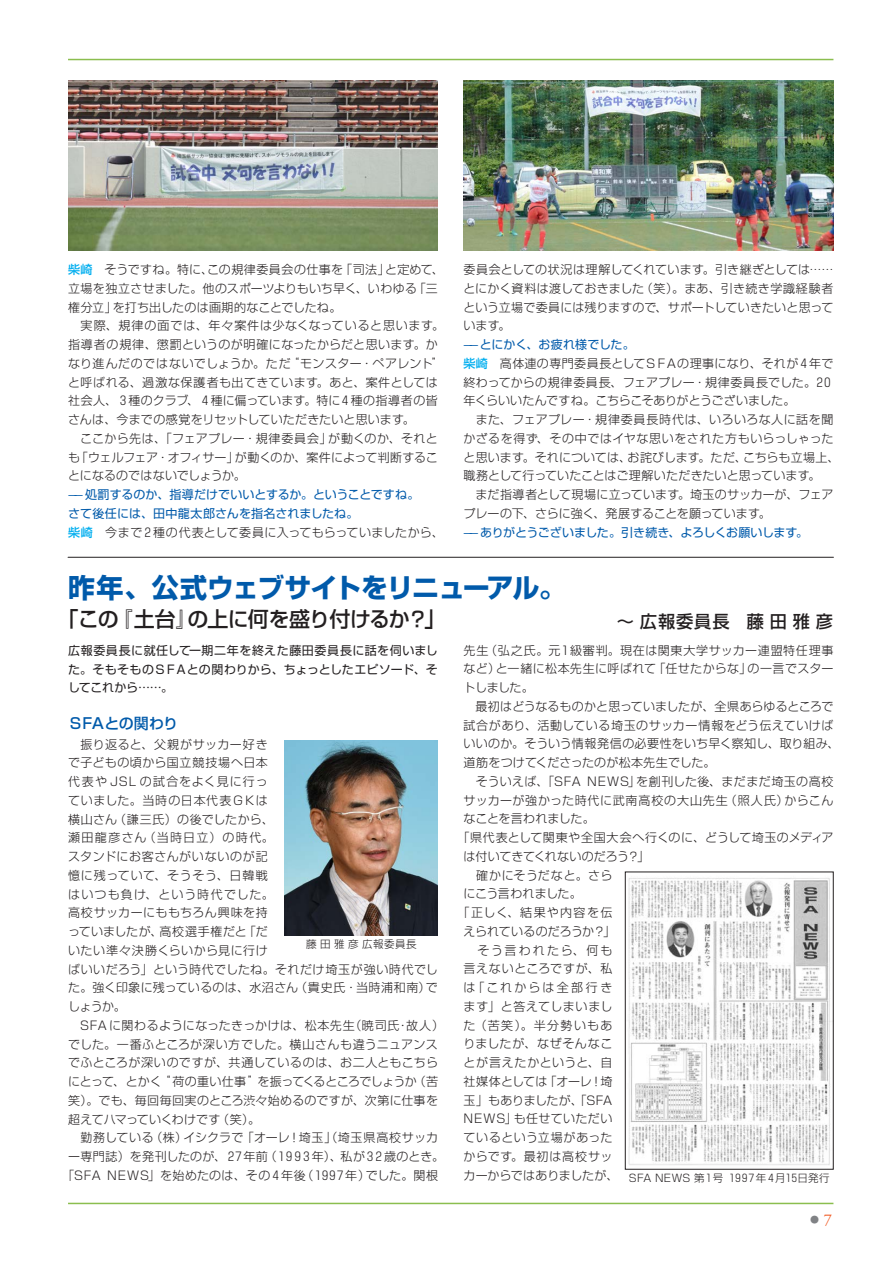
<style>
.page{position:relative;width:893px;height:1263px;background:#fff}
.page>*{position:absolute;margin:0;border:0;box-sizing:border-box;transform-origin:0 0}
.t1{font:700 27px "Shin Go";letter-spacing:-.045em;color:#015aaa}
.t2{font:500 21px "Shin Go";letter-spacing:-.045em;color:#231f20}
.t3{font:500 15px "Shin Go";letter-spacing:-.06em;color:#015aaa}
.t4{font:300 12px/18.8px "Shin Go";letter-spacing:.025em;color:#231f20}
.t5{font:300 12px "Shin Go";letter-spacing:.05em;color:#231f20}
.t6{font:300 12px "Shin Go";letter-spacing:.06em;color:#231f20}
.t7{font:12px/18.8px "Shin Go";color:#015aaa}
.t8{font:12px/18.8px "Shin Go";letter-spacing:.005em;color:#231f20;text-align:justify}
.t9{font:300 12px "Shin Go";letter-spacing:-.02em;color:#231f20}
.t10{font:300 12px "Shin Go";letter-spacing:.045em;color:#231f20}
.t11{font:300 12px "Shin Go";letter-spacing:.005em;color:#231f20}
.t12{font:300 12px "Shin Go";letter-spacing:-.03em;color:#231f20}
.t13{font:12px "Shin Go";letter-spacing:-.04em;color:#015aaa}
.t14{font:300 12px "Shin Go";letter-spacing:.11em;color:#231f20}
.t15{font:300 12px "Shin Go";letter-spacing:-.015em;color:#231f20}
.t16{font:300 12px "Shin Go";letter-spacing:.08em;color:#231f20}
.t17{font:300 12px "Shin Go";letter-spacing:.09em;color:#231f20}
.t18{font:300 12px "Shin Go";color:#231f20}
.t19{font:300 12px "Shin Go";letter-spacing:-.005em;color:#231f20}
.t20{font:300 12px "Shin Go";letter-spacing:.115em;color:#231f20}
.t21{font:300 12px "Shin Go";letter-spacing:.065em;color:#231f20}
.t22{font:300 12px "Shin Go";letter-spacing:.15em;color:#231f20}
.t23{font:300 12px "Shin Go";letter-spacing:.19em;color:#231f20}
.t24{font:300 10.5px "Shin Go";letter-spacing:-.08em;color:#231f20}
.t25{font:300 10.5px "Shin Go";letter-spacing:-.025em;color:#231f20}
.t26{font:9px "Koz Min Pr 6 N";color:#808285}
.s1{font-weight:500;color:#00aeef}
.s2{font-weight:300;color:#231f20}
.s3{font-weight:400;color:#015aaa}
.s4{font-size:17.25px}
.s5{font-family:"Adobe Garamond Pro";font-size:16.5px;color:#f15921}
</style>
<div class="page">
<hr style="left:68px;top:59px;width:765px;height:1px;background:#8bbe4f">
<hr style="left:68px;top:1203px;width:765px;height:1px;background:#8bbe4f">
<img style="left:285px;top:740px;width:153px;height:196px">
<img style="left:463px;top:81px;width:370px;height:170px">
<img style="left:68px;top:81px;width:370px;height:170px">
<hr style="left:68px;top:557px;width:765px;height:1px;background:#231f20">
<img style="left:628px;top:878px;width:202px;height:287px">
<p class="t4" style="left:68px;top:260px;width:377px"><span class="s1">柴崎</span> そうですね。特に、この規律委員会の仕事を「司法」と定めて、立場を独立させました。他のスポーツよりもいち早く、いわゆる「三権分立」を打ち出したのは画期的なことでしたね。<br>　実際、規律の面では、年々案件は少なくなっていると思います。指導者の規律、懲罰というのが明確になったからだと思います。かなり進んだのではないでしょうか。ただ“モンスター・ペアレント”と呼ばれる、過激な保護者も出てきています。あと、案件としては社会人、３種のクラブ、４種に偏っています。特に４種の指導者の皆さんは、今までの感覚をリセットしていただきたいと思います。</p>
<p class="t4" style="left:68px;top:428px;width:371px;text-align:justify;text-indent:12px">ここから先は、「フェアプレー・規律委員会」が動くのか、それとも「ウェルフェア・オフィサー」が動くのか、案件によって判断することになるのではないでしょうか。　</p>
<p class="t7" style="left:68px;top:484px;width:377px">——処罰するのか、指導だけでいいとするか。ということですね。<br>さて後任には、田中龍太郎さんを指名されましたね。<br><span class="s1">柴崎</span> <span class="s2">今まで２種の代表として委員に入ってもらっていましたから、</span></p>
<p class="t4" style="left:463px;top:260px;width:371px;text-align:justify">委員会としての状況は理解してくれています。引き継ぎとしては……とにかく資料は渡しておきました（笑）。まあ、引き続き学識経験者という立場で委員には残りますので、サポートしていきたいと思っています。</p>
<p class="t4" style="left:463px;top:335px;width:377px"><span class="s3">——とにかく、お疲れ様でした。<br></span><span class="s1">柴崎</span> 高体連の専門委員長としてＳＦＡの理事になり、それが４年で終わってからの規律委員長、フェアプレー・規律委員長でした。２０年くらいいたんですね。こちらこそありがとうございました。<br>　また、フェアプレー・規律委員長時代は、いろいろな人に話を聞かざるを得ず、その中ではイヤな思いをされた方もいらっしゃったと思います。それについては、お詫びします。ただ、こちらも立場上、職務として行っていたことはご理解いただきたいと思っています。<br>　まだ指導者として現場に立っています。埼玉のサッカーが、フェアプレーの下、さらに強く、発展することを願っています。</p>
<p class="t13" style="left:463px;top:524px;width:346px">—— ありがとうございました。引き続き、よろしくお願いします。</p>
<h1 class="t1" style="left:68px;top:569px;width:499px">昨年、公式ウェブサイトをリニューアル。</h1>
<h2 class="t2" style="left:58px;top:605px;width:777px">「この『土台』の上に何を盛り付けるか？」　　　　　　　　 <span class="s4">〜広報委員長　藤田雅彦</span></h2>
<p class="t8" style="left:68px;top:640px;width:371px">広報委員長に就任して一期二年を終えた藤田委員長に話を伺いました。そもそものＳＦＡとの関わりから、ちょっとしたエピソード、そしてこれから……。</p>
<p class="t3" style="left:68px;top:714px;width:112px">ＳＦＡとの関わり</p>
<p class="t5" style="left:68px;top:736px;width:201px">　振り返ると、父親がサッカー好き</p>
<p class="t5" style="left:68px;top:755px;width:201px">で子どもの頃から国立競技場へ日本</p>
<p class="t16" style="left:68px;top:774px;width:201px">代表や JSL の試合をよく見に行っ</p>
<p class="t5" style="left:68px;top:792px;width:201px">ていました。当時の日本代表ＧＫは</p>
<p class="t4" style="left:68px;top:809px;width:207px">横山さん（謙三氏）の後でしたから、</p>
<p class="t14" style="left:68px;top:830px;width:207px">瀬田龍彦さん（当時日立）の時代。</p>
<p class="t5" style="left:68px;top:849px;width:201px">スタンドにお客さんがいないのが記</p>
<p class="t6" style="left:68px;top:867px;width:201px">憶に残っていて、そうそう、日韓戦</p>
<p class="t17" style="left:68px;top:886px;width:207px">はいつも負け、という時代でした。</p>
<p class="t5" style="left:68px;top:905px;width:201px">高校サッカーにももちろん興味を持</p>
<p class="t4" style="left:68px;top:922px;width:201px">っていましたが、高校選手権だと「だ</p>
<p class="t10" style="left:68px;top:942px;width:201px">いたい準々決勝くらいから見に行け</p>
<p class="t4" style="left:68px;top:959px;width:371px">ばいいだろう」という時代でしたね。それだけ埼玉が強い時代でし</p>
<p class="t4" style="left:68px;top:978px;width:371px">た。強く印象に残っているのは、水沼さん（貴史氏・当時浦和南）で</p>
<p class="t4" style="left:68px;top:997px;width:59px">しょうか。</p>
<p class="t10" style="left:68px;top:1017px;width:377px">　SFA に関わるようになったきっかけは、松本先生（暁司氏・故人）</p>
<p class="t4" style="left:68px;top:1034px;width:371px">でした。一番ふところが深い方でした。横山さんも違うニュアンス</p>
<p class="t4" style="left:68px;top:1053px;width:371px">でふところが深いのですが、共通しているのは、お二人ともこちら</p>
<p class="t12" style="left:68px;top:1074px;width:371px">にとって、とかく“ 荷の重い仕事 ”を振ってくるところでしょうか（苦</p>
<p class="t4" style="left:68px;top:1090px;width:371px">笑）。でも、毎回毎回実のところ渋々始めるのですが、次第に仕事を</p>
<p class="t15" style="left:68px;top:1111px;width:194px">超えてハマっていくわけです（笑）。</p>
<p class="t4" style="left:68px;top:1128px;width:371px">　勤務している（株）イシクラで「オーレ！埼玉」（埼玉県高校サッカ</p>
<p class="t9" style="left:68px;top:1149px;width:377px">ー専門誌）を発刊したのが、２７年前（１９９３年）、私が３２歳のとき。</p>
<p class="t4" style="left:62px;top:1165px;width:377px">「SFA NEWS」を始めたのは、その４年後（１９９７年）でした。関根</p>
<p class="t25" style="left:306px;top:937px;width:112px">藤 田 雅 彦 広報委員長</p>
<p class="t6" style="left:464px;top:642px;width:371px">先生（弘之氏。元１級審判。現在は関東大学サッカー連盟特任理事</p>
<p class="t4" style="left:464px;top:659px;width:371px">など）と一緒に松本先生に呼ばれて「任せたからな」の一言でスター</p>
<p class="t4" style="left:464px;top:678px;width:72px">トしました。</p>
<p class="t11" style="left:464px;top:699px;width:371px">　最初はどうなるものかと思っていましたが、全県あらゆるところで</p>
<p class="t4" style="left:464px;top:715px;width:371px">試合があり、活動している埼玉のサッカー情報をどう伝えていけば</p>
<p class="t4" style="left:464px;top:734px;width:377px">いいのか。そういう情報発信の必要性をいち早く察知し、取り組み、</p>
<p class="t4" style="left:464px;top:753px;width:254px">道筋をつけてくださったのが松本先生でした。</p>
<p class="t4" style="left:464px;top:771px;width:371px">　そういえば、「SFA NEWS」を創刊した後、まだまだ埼玉の高校</p>
<p class="t6" style="left:464px;top:792px;width:371px">サッカーが強かった時代に武南高校の大山先生（照人氏）からこん</p>
<p class="t11" style="left:464px;top:811px;width:133px">なことを言われました。</p>
<p class="t4" style="left:458px;top:828px;width:377px">「県代表として関東や全国大会へ行くのに、どうして埼玉のメディア</p>
<p class="t18" style="left:464px;top:849px;width:188px">は付いてきてくれないのだろう？」</p>
<p class="t5" style="left:464px;top:867px;width:150px">　確かにそうだなと。さら</p>
<p class="t12" style="left:464px;top:886px;width:120px">にこう言われました。</p>
<p class="t14" style="left:458px;top:905px;width:156px">「正しく、結果や内容を伝</p>
<p class="t11" style="left:464px;top:923px;width:153px">えられているのだろうか？」</p>
<p class="t22" style="left:464px;top:942px;width:150px">　そう言われたら、何も</p>
<p class="t6" style="left:464px;top:961px;width:150px">言えないところですが、私</p>
<p class="t23" style="left:464px;top:980px;width:150px">は「これからは全部行き</p>
<p class="t5" style="left:464px;top:998px;width:150px">ます」と答えてしまいまし</p>
<p class="t20" style="left:464px;top:1017px;width:150px">た（苦笑）。半分勢いもあ</p>
<p class="t5" style="left:464px;top:1036px;width:150px">りましたが、なぜそんなこ</p>
<p class="t10" style="left:464px;top:1055px;width:150px">とが言えたかというと、自</p>
<p class="t19" style="left:464px;top:1073px;width:150px">社媒体としては「オーレ！埼</p>
<p class="t9" style="left:464px;top:1092px;width:150px">玉」もありましたが、「SFA</p>
<p class="t4" style="left:464px;top:1109px;width:150px">NEWS」も任せていただい</p>
<p class="t4" style="left:464px;top:1128px;width:150px">ているという立場があった</p>
<p class="t21" style="left:464px;top:1148px;width:150px">からです。最初は高校サッ</p>
<p class="t9" style="left:464px;top:1167px;width:156px">カーからではありましたが、</p>
<p class="t24" style="left:629px;top:1171px;width:202px">SFA NEWS 第１号 １９９７年４月１５日発行</p>
<p class="t26" style="left:810px;top:1215px;width:23px">● <span class="s5">7</span></p>
</div>
